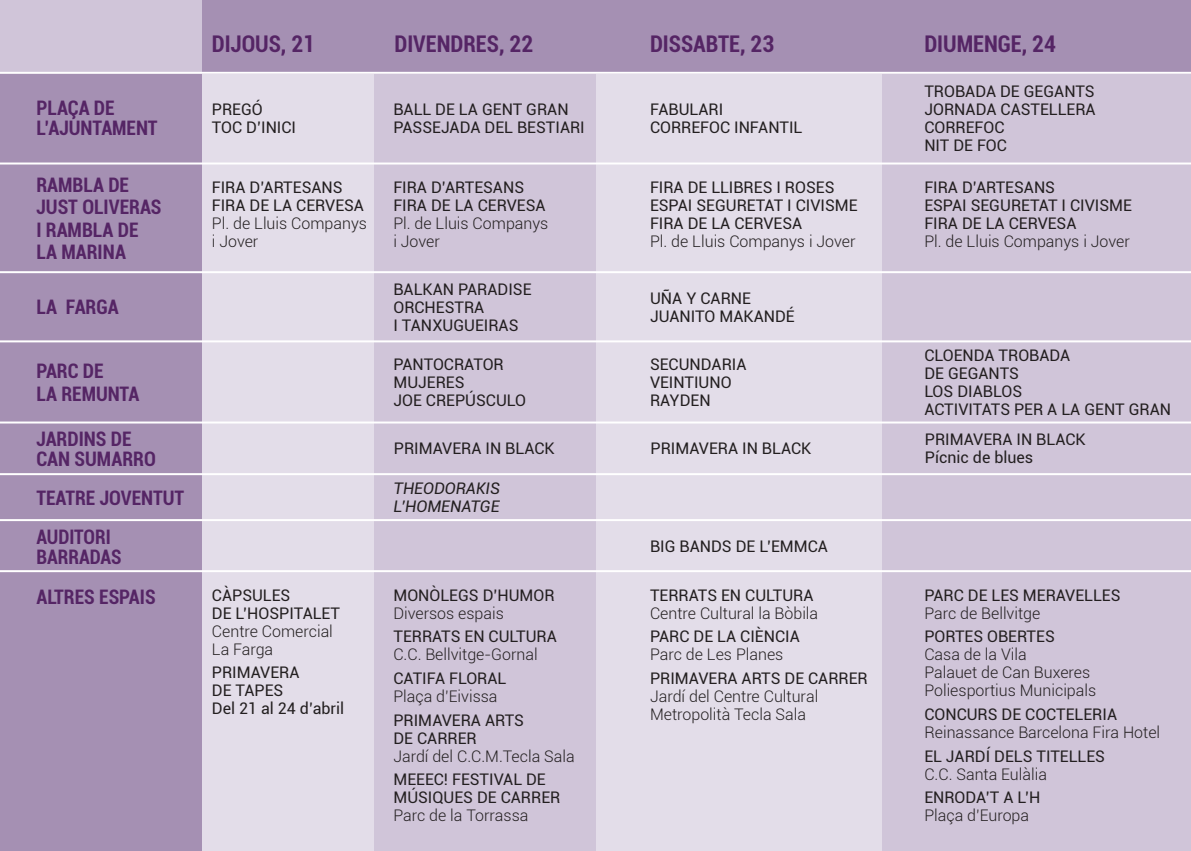
<style>
.page{position:relative;width:1191px;height:851px;background:#fff}
.page>*{position:absolute;margin:0;border:0;box-sizing:border-box;transform-origin:0 0}
.t1{font:700 condensed 23px "Roboto";color:#552565}
.t2{font:700 condensed 20px/22.2px "Roboto";color:#552565}
.t3{font:700 condensed 20px/20px "Roboto";color:#552565;scale:.96 1}
.t4{font:16px/18px "Roboto";color:#231f20}
.t5{font:300 16px/18px "Roboto";color:#231f20}
.t6{font:italic 16px/18px "Roboto";color:#231f20}
</style>
<div class="page">
<div style="left:0;top:0;width:1191px;height:850px;background:#e3dde9"></div>
<div style="left:374px;top:0;width:221px;height:850px;background:#d0c5d9"></div>
<div style="left:882px;top:68px;width:309px;height:782px;background:#d0c5d9"></div>
<div style="left:0;top:57px;width:201px;height:793px;background:#a590b3"></div>
<div style="left:0;top:0;width:1191px;height:74px;background:#a590b3"></div>
<div style="left:0;top:0;width:201px;height:73px;background:#d0c5d9"></div>
<hr style="left:0;top:72px;width:1191px;height:2px;background:#fff">
<hr style="left:0;top:162px;width:1191px;height:2px;background:#fff">
<hr style="left:0;top:271px;width:1191px;height:2px;background:#fff">
<hr style="left:0;top:340px;width:1191px;height:2px;background:#fff">
<hr style="left:0;top:421px;width:1191px;height:2px;background:#fff">
<hr style="left:0;top:473px;width:1191px;height:2px;background:#fff">
<hr style="left:0;top:519px;width:1191px;height:2px;background:#fff">
<hr style="left:0;top:570px;width:1191px;height:2px;background:#fff">
<p class="t2" style="left:36px;top:98px;width:78px;line-height:20px">PLAÇADE<br>L’AJ UNTAMEN</p>
<p class="t2" style="left:148px;top:116px;width:11px">T</p>
<h1 class="t1" style="left:212px;top:27px;width:105px">DIJOUS, 21</h1>
<h1 class="t1" style="left:394px;top:27px;width:45px">DIVENDRE</h1>
<h1 class="t1" style="left:487px;top:27px;width:48px">S, 22</h1>
<h1 class="t1" style="left:650px;top:27px;width:126px">DISSABTE, 23</h1>
<h1 class="t1" style="left:924px;top:27px;width:133px">DIUMENGE, 24</h1>
<p class="t4" style="left:212px;top:100px;width:86px">PREGÓ<br>TOC D’INICI</p>
<p class="t4" style="left:393px;top:100px;width:193px">BALL DE LA GENT GRAN<br>PASSEJADA DEL BESTIARI</p>
<p class="t4" style="left:650px;top:100px;width:154px">FABULARI<br>CORREFOC INFANTIL</p>
<p class="t4" style="left:924px;top:82px;width:173px">TROBADA DE GEGANTS<br>JORNADA CASTELLERA<br>CORREFOC<br>NIT DE FOC</p>
<p class="t2" style="left:36px;top:173px;width:127px">RAMBLA DE<br>JUST OLIVERAS<br>I RAMBLA DE<br>LA MARINA</p>
<p class="t4" style="left:212px;top:177px;width:154px">FIRA D’ARTESANS<br>FIRA DE LA CERVESA</p>
<p class="t5" style="left:212px;top:213px;width:157px">Pl. de Lluis Companys i Jover</p>
<p class="t2" style="left:36px;top:295px;width:83px">LA FARGA</p>
<p class="t4" style="left:393px;top:177px;width:154px">FIRA D’ARTESANS<br>FIRA DE LA CERVESA</p>
<p class="t5" style="left:393px;top:213px;width:157px">Pl. de Lluis Companys i Jover</p>
<p class="t4" style="left:650px;top:177px;width:209px">FIRA DE LLIBRES I ROSES<br>ESPAI SEGURETAT I CIVISME<br>FIRA DE LA CERVESA</p>
<p class="t5" style="left:650px;top:231px;width:207px">Pl. de Lluis Companys i Jover</p>
<p class="t4" style="left:393px;top:279px;width:140px">BALKAN PARADISE<br>ORCHESTRA<br>I TANXUGUEIRAS</p>
<p class="t4" style="left:650px;top:288px;width:146px">UÑA Y CARNE<br>JUANITO MAKANDÉ</p>
<p class="t4" style="left:924px;top:177px;width:209px">FIRA D’ARTESANS<br>ESPAI SEGURETAT I CIVISME<br>FIRA DE LA CERVESA</p>
<p class="t5" style="left:924px;top:231px;width:207px">Pl. de Lluis Companys i Jover</p>
<p class="t2" style="left:36px;top:359px;width:104px">PAR C DE<br>LA REMUNTA</p>
<p class="t4" style="left:393px;top:355px;width:134px">PANTOCRATOR<br>MUJERES<br>JOE CREPÚSCULO</p>
<p class="t4" style="left:650px;top:355px;width:98px">SECUNDARIA<br>VEINTIUNO<br>RAYDEN</p>
<p class="t4" style="left:924px;top:346px;width:248px">CLOENDA TROBADA<br>DE GEGANTS<br>LOS DIABLOS<br>ACTIVITATS PER A LA GENT GRAN</p>
<p class="t2" style="left:36px;top:426px;width:12px">JARD</p>
<p class="t2" style="left:36px;top:427px;width:85px;line-height:20.2px;text-indent:42px">INS DE<br>CAN SUMARRO</p>
<p class="t4" style="left:394px;top:439px;width:162px">PRIMAVERA IN BLACK</p>
<p class="t4" style="left:650px;top:439px;width:162px">PRIMAVERA IN BLACK</p>
<p class="t4" style="left:925px;top:430px;width:162px">PRIMAVERA IN BLACK<br>Pícnic de blues</p>
<p class="t2" style="left:36px;top:485px;width:149px">TEATRE JOVENTUT</p>
<p class="t6" style="left:393px;top:479px;width:108px">THEODORAKIS<br>L’HOMENATGE</p>
<p class="t3" style="left:36px;top:525px;width:79px">AUDITORI<br>BARRADA</p>
<p class="t4" style="left:650px;top:536px;width:179px">BIG BANDS DE L’EMMCA</p>
<p class="t3" style="left:111px;top:545px;width:12px">S</p>
<p class="t2" style="left:36px;top:584px;width:121px">ALTRES ESPAIS</p>
<p class="t4" style="left:212px;top:585px;width:130px">CÀPSULES<br>DE L’HOSPITALET</p>
<p class="t5" style="left:212px;top:621px;width:122px">Centre Comercial<br>La Farga</p>
<p class="t4" style="left:212px;top:663px;width:134px">PRIMAVERA<br>DE TAPES<br>Del 21 al 24 d’abril</p>
<p class="t4" style="left:393px;top:585px;width:163px">MONÒLEGS D’HUMOR</p>
<p class="t5" style="left:393px;top:603px;width:112px">Diversos espais</p>
<p class="t4" style="left:393px;top:627px;width:165px">TERRATS EN CULTURA</p>
<p class="t5" style="left:393px;top:645px;width:146px">C.C. Bellvitge-Gornal</p>
<p class="t4" style="left:393px;top:668px;width:114px">CATIFA FLORAL</p>
<p class="t5" style="left:393px;top:686px;width:106px">Plaça d’Eivissa</p>
<p class="t4" style="left:393px;top:710px;width:132px">PRIMAVERA ARTS<br>DE CARRER</p>
<p class="t5" style="left:393px;top:746px;width:183px">Jardí del C.C.M.Tecla Sala</p>
<p class="t4" style="left:393px;top:770px;width:168px">MEEEC! FESTIVAL DE<br>MÚSIQUES DE CARRER</p>
<p class="t5" style="left:393px;top:806px;width:137px">Parc de la Torrassa</p>
<p class="t4" style="left:650px;top:585px;width:165px">TERRATS EN CULTURA</p>
<p class="t5" style="left:650px;top:603px;width:170px">Centre Cultural la Bòbila</p>
<p class="t4" style="left:650px;top:627px;width:151px">PARC DE LA CIÈNCIA</p>
<p class="t5" style="left:650px;top:645px;width:135px">Parc de Les Planes</p>
<p class="t4" style="left:650px;top:668px;width:219px">PRIMAVERA ARTS DE CARRER</p>
<p class="t5" style="left:650px;top:686px;width:170px">Jardí del Centre Cultural<br>Metropolità Tecla Sala</p>
<p class="t4" style="left:924px;top:585px;width:198px">PARC DE LES MERAVELLES</p>
<p class="t5" style="left:924px;top:603px;width:117px">Parc de Bellvitge</p>
<p class="t4" style="left:924px;top:627px;width:132px">PORTES OBERTES</p>
<p class="t5" style="left:924px;top:645px;width:173px">Casa de la Vila<br>Palauet de Can Buxeres<br>Poliesportius Municipals</p>
<p class="t4" style="left:924px;top:704px;width:194px">CONCURS DE COCTELERIA</p>
<p class="t5" style="left:924px;top:722px;width:237px">Reinassance Barcelona Fira Hotel</p>
<p class="t4" style="left:924px;top:746px;width:182px">EL JARDÍ DELS TITELLES</p>
<p class="t5" style="left:924px;top:764px;width:124px">C.C. Santa Eulàlia</p>
<p class="t4" style="left:924px;top:788px;width:118px">ENRODA’T A L’H</p>
<p class="t5" style="left:924px;top:806px;width:106px">Plaça d’Europa</p>
</div>
